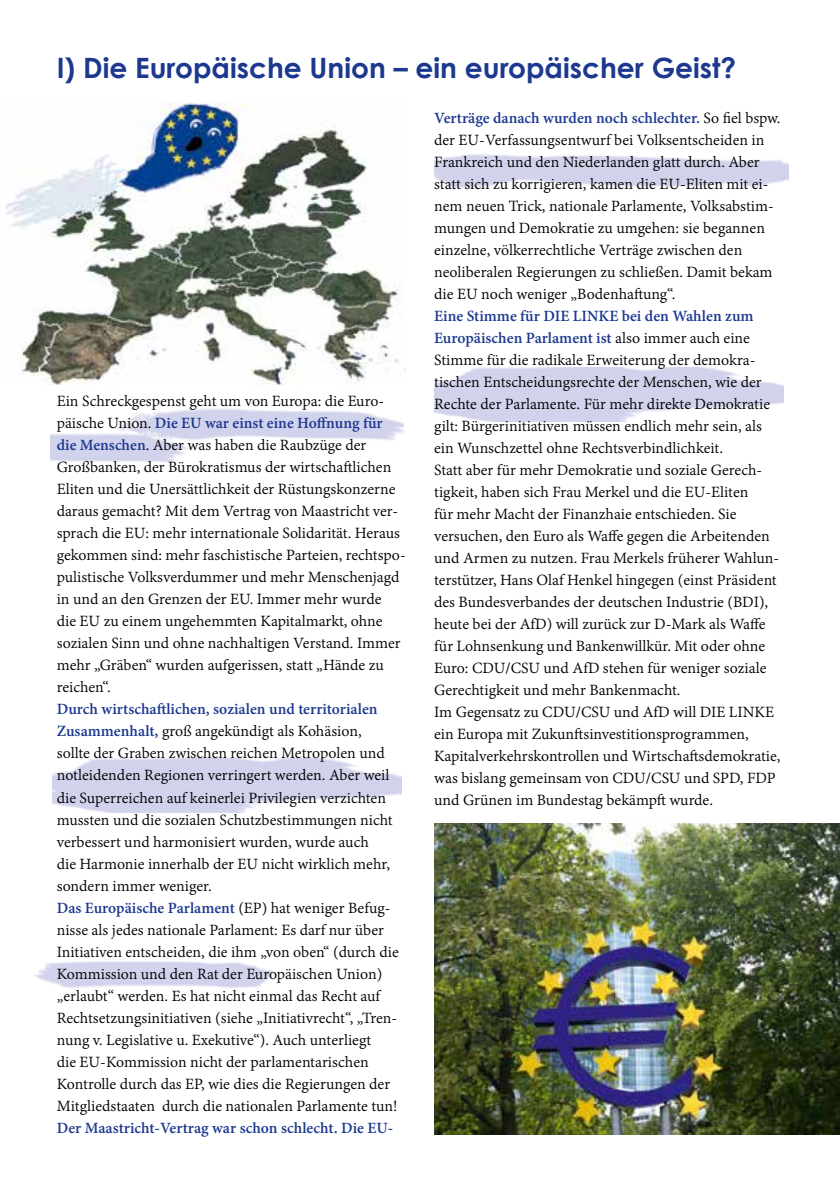
<style>
.page{position:relative;width:840px;height:1191px;background:#fff}
.page>*{position:absolute;margin:0;border:0;box-sizing:border-box;transform-origin:0 0}
.t1{font:700 28px "Century Gothic";color:#1c388f}
.t2{font:17px/22px "Adobe Devanagari";color:#000}
.t3{font:700 17px "Adobe Devanagari";color:#1c388f}
.s1{font-weight:700;color:#1c388f}
</style>
<div class="page">
<img style="left:34px;top:961px;width:240px;height:27px">
<img style="left:5px;top:102px;width:400px;height:282px">
<img style="left:434px;top:823px;width:405px;height:311px">
<h1 class="t1" style="left:57px;top:50px;width:680px">I) Die Europäische Union – ein europäischer Geist?</h1>
<p class="t2" style="left:57px;top:392px;width:350px">Ein Schreckgespenst geht um von Europa: die Euro&shy;päische Union. <span class="s1">Die EU war einst eine Hoffnung für die Menschen</span>. Aber was haben die Raubzüge der Großbanken, der Bürokratismus der wirtschaftlichen Eliten und die Unersättlichkeit der Rüstungskonzerne daraus gemacht? Mit dem Vertrag von Maastricht ver&shy;sprach die EU: mehr internationale Solidarität. Heraus gekommen sind: mehr faschistische Parteien, rechtspo&shy;pulistische Volksverdummer und mehr Menschenjagd in und an den Grenzen der EU. Immer mehr wurde<br>die EU zu einem ungehemmten Kapitalmarkt, ohne sozialen Sinn und ohne nachhaltigen Verstand. Immer mehr „Gräben“ wurden aufgerissen, statt „Hände zu reichen“.</p>
<p class="t2" style="left:57px;top:700px;width:343px"><span class="s1">Durch wirtschaftlichen, sozialen und territorialen Zusammenhalt,</span> groß angekündigt als Kohäsion, sollte der Graben zwischen reichen Metropolen und notleidenden Regionen verringert werden. Aber weil die Superreichen auf keinerlei Privilegien verzichten mussten und die sozialen Schutzbestimmungen nicht verbessert und harmonisiert wurden, wurde auch<br>die Harmonie innerhalb der EU nicht wirklich mehr, sondern immer weniger.<br><span class="s1">Das Europäische Parlament</span> (EP) hat weniger Befug&shy;nisse als jedes nationale Parlament: Es darf nur über Initiativen entscheiden, die ihm „von oben“ (durch die Kommission und den Rat der Europäischen Union) „erlaubt“ werden. Es hat nicht einmal das Recht auf Rechtsetzungsinitiativen (siehe „Initiativrecht“, „Tren&shy;nung v. Legislative u. Exekutive“). Auch unterliegt<br>die EU-Kommission nicht der parlamentarischen Kontrolle durch das EP, wie dies die Regierungen der Mitgliedstaaten durch die nationalen Parlamente tun!</p>
<p class="t3" style="left:57px;top:1117px;width:338px">Der Maastricht-Vertrag war schon schlecht. Die EU-</p>
<p class="t2" style="left:434px;top:108px;width:348px"><span class="s1">Verträge danach wurden noch schlechter.</span> So fiel bspw. der EU-Verfassungsentwurf bei Volksentscheiden in Frankreich und den Niederlanden glatt durch. Aber statt sich zu korrigieren, kamen die EU-Eliten mit ei&shy;nem neuen Trick, nationale Parlamente, Volksabstim&shy;mungen und Demokratie zu umgehen: sie begannen einzelne, völkerrechtliche Verträge zwischen den neoliberalen Regierungen zu schließen. Damit bekam die EU noch weniger „Bodenhaftung“.</p>
<p class="t2" style="left:434px;top:306px;width:348px"><span class="s1">Eine Stimme für DIE LINKE bei den Wahlen zum Europäischen Parlament ist</span> also immer auch eine Stimme für die radikale Erweiterung der demokra&shy;tischen Entscheidungsrechte der Menschen, wie der Rechte der Parlamente. Für mehr direkte Demokratie gilt: Bürgerinitiativen müssen endlich mehr sein, als ein Wunschzettel ohne Rechtsverbindlichkeit.<br>Statt aber für mehr Demokratie und soziale Gerech&shy;tigkeit, haben sich Frau Merkel und die EU-Eliten<br>für mehr Macht der Finanzhaie entschieden. Sie versuchen, den Euro als Waffe gegen die Arbeitenden und Armen zu nutzen. Frau Merkels früherer Wahlun&shy;terstützer, Hans Olaf Henkel hingegen (einst Präsident des Bundesverbandes der deutschen Industrie (BDI), heute bei der AfD) will zurück zur D-Mark als Waffe für Lohnsenkung und Bankenwillkür. Mit oder ohne Euro: CDU/CSU und AfD stehen für weniger soziale Gerechtigkeit und mehr Bankenmacht.<br>Im Gegensatz zu CDU/CSU und AfD will DIE LINKE ein Europa mit Zukunftsinvestitionsprogrammen, Kapitalverkehrskontrollen und Wirtschaftsdemokratie, was bislang gemeinsam von CDU/CSU und SPD, FDP und Grünen im Bundestag bekämpft wurde.</p>
</div>
